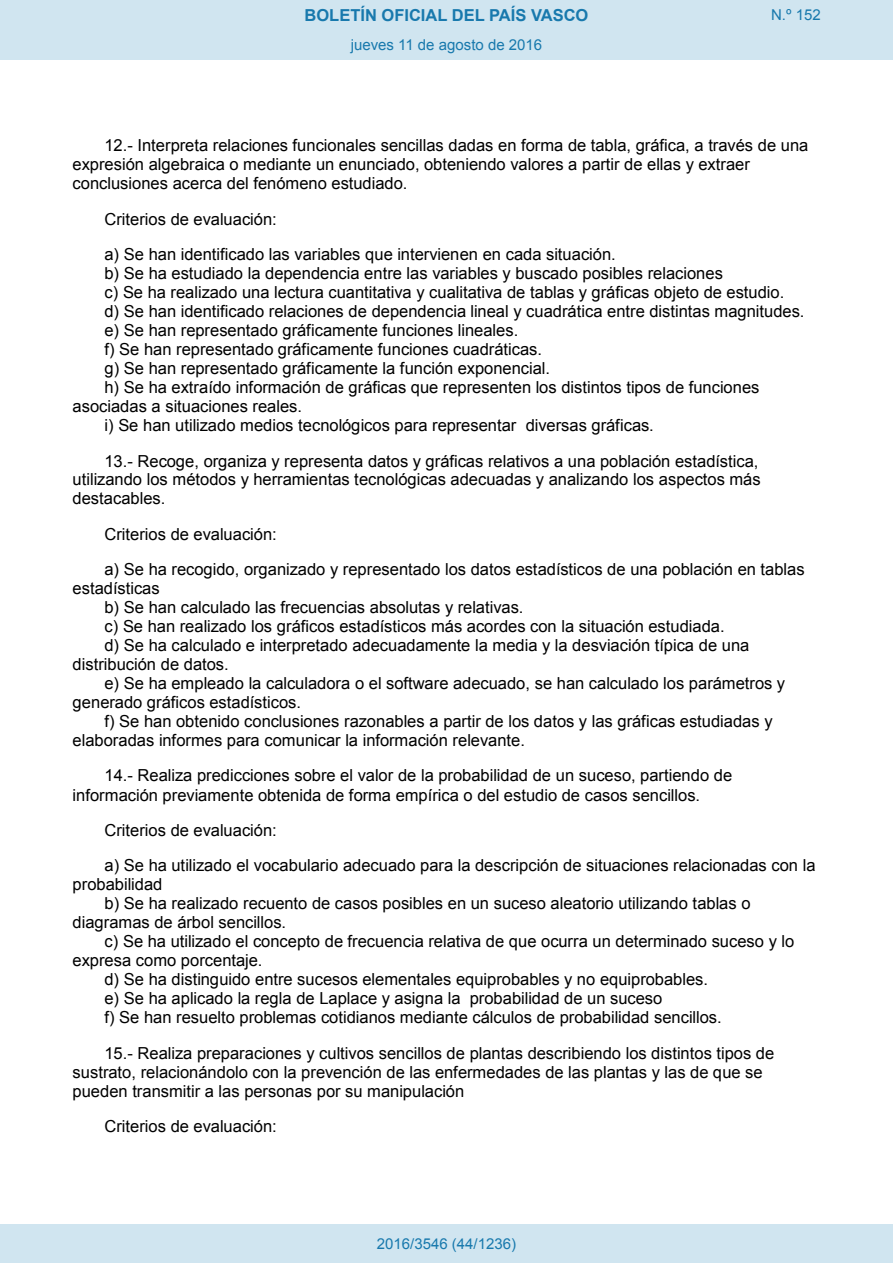
<style>
.page{position:relative;width:893px;height:1263px;background:#fff}
.page>*{position:absolute;margin:0;border:0;box-sizing:border-box;transform-origin:0 0}
.t1{font:16.5px/19px "Arial";color:#000}
.t2{font:700 16.5px "Arial";color:#1879ad}
.Paginacion_Centro{font:15px "Arial";color:#1879ad}
</style>
<div class="page">
<div style="left:0;top:0;width:893px;height:60px;background:#d0e5f0"></div>
<div style="left:0;top:1225px;width:893px;height:38px;background:#d0e5f0"></div>
<p class="t2" style="left:305px;top:4px;width:285px">BOLETÍN OFICIAL DEL PAÍS VASCO</p>
<p class="Paginacion_Centro" style="left:771px;top:5px;width:51px">N.º 152</p>
<p class="Paginacion_Centro" style="left:351px;top:35px;width:193px">jueves 11 de agosto de 2016</p>
<p class="t1" style="left:73px;top:136px;width:737px;text-indent:32px">12.- Interpreta relaciones funcionales sencillas dadas en forma de tabla, gráfica, a través de una expresión algebraica o mediante un enunciado, obteniendo valores a partir de ellas y extraer conclusiones acerca del fenómeno estudiado.</p>
<p class="t1" style="left:104px;top:201px;width:513px;line-height:35.4px">Criterios de evaluación:<br>a) Se han identificado las variables que intervienen en cada situación.</p>
<p class="t1" style="left:104px;top:264px;width:620px">b) Se ha estudiado la dependencia entre las variables y buscado posibles relaciones</p>
<p class="t1" style="left:104px;top:283px;width:681px">c) Se ha realizado una lectura cuantitativa y cualitativa de tablas y gráficas objeto de estudio.</p>
<p class="t1" style="left:104px;top:302px;width:701px">d) Se han identificado relaciones de dependencia lineal y cuadrática entre distintas magnitudes.</p>
<p class="t1" style="left:104px;top:321px;width:415px">e) Se han representado gráficamente funciones lineales.</p>
<p class="t1" style="left:104px;top:340px;width:439px">f) Se han representado gráficamente funciones cuadráticas.</p>
<p class="t1" style="left:104px;top:359px;width:447px">g) Se han representado gráficamente la función exponencial.</p>
<p class="t1" style="left:104px;top:378px;width:656px">h) Se ha extraído información de gráficas que representen los distintos tipos de funciones</p>
<p class="t1" style="left:73px;top:397px;width:231px">asociadas a situaciones reales.</p>
<p class="t1" style="left:104px;top:416px;width:551px">i) Se han utilizado medios tecnológicos para representar diversas gráficas.</p>
<p class="t1" style="left:73px;top:451px;width:690px;text-indent:32px">13.- Recoge, organiza y representa datos y gráficas relativos a una población estadística, utilizando los métodos y herramientas tecnológicas adecuadas y analizando los aspectos más destacables.</p>
<p class="t1" style="left:104px;top:516px;width:702px;line-height:35.7px">Criterios de evaluación:<br>a) Se ha recogido, organizado y representado los datos estadísticos de una población en tablas</p>
<p class="t1" style="left:73px;top:579px;width:89px">estadísticas</p>
<p class="t1" style="left:104px;top:598px;width:421px">b) Se han calculado las frecuencias absolutas y relativas.</p>
<p class="t1" style="left:104px;top:617px;width:622px">c) Se han realizado los gráficos estadísticos más acordes con la situación estudiada.</p>
<p class="t1" style="left:104px;top:636px;width:646px">d) Se ha calculado e interpretado adecuadamente la media y la desviación típica de una</p>
<p class="t1" style="left:73px;top:655px;width:158px">distribución de datos.</p>
<p class="t1" style="left:104px;top:674px;width:682px">e) Se ha empleado la calculadora o el software adecuado, se han calculado los parámetros y</p>
<p class="t1" style="left:73px;top:693px;width:230px">generado gráficos estadísticos.</p>
<p class="t1" style="left:104px;top:712px;width:670px">f) Se han obtenido conclusiones razonables a partir de los datos y las gráficas estudiadas y</p>
<p class="t1" style="left:73px;top:731px;width:454px">elaboradas informes para comunicar la información relevante.</p>
<p class="t1" style="left:73px;top:766px;width:661px;text-indent:32px">14.- Realiza predicciones sobre el valor de la probabilidad de un suceso, partiendo de información previamente obtenida de forma empírica o del estudio de casos sencillos.</p>
<p class="t1" style="left:104px;top:813px;width:712px;line-height:35.4px">Criterios de evaluación:<br>a) Se ha utilizado el vocabulario adecuado para la descripción de situaciones relacionadas con la</p>
<p class="t1" style="left:73px;top:875px;width:91px">probabilidad</p>
<p class="t1" style="left:104px;top:894px;width:648px">b) Se ha realizado recuento de casos posibles en un suceso aleatorio utilizando tablas o</p>
<p class="t1" style="left:73px;top:913px;width:215px">diagramas de árbol sencillos.</p>
<p class="t1" style="left:104px;top:932px;width:691px">c) Se ha utilizado el concepto de frecuencia relativa de que ocurra un determinado suceso y lo</p>
<p class="t1" style="left:73px;top:951px;width:191px">expresa como porcentaje.</p>
<p class="t1" style="left:104px;top:970px;width:605px">d) Se ha distinguido entre sucesos elementales equiprobables y no equiprobables.</p>
<p class="t1" style="left:104px;top:989px;width:559px">e) Se ha aplicado la regla de Laplace y asigna la probabilidad de un suceso</p>
<p class="t1" style="left:104px;top:1008px;width:619px">f) Se han resuelto problemas cotidianos mediante cálculos de probabilidad sencillos.</p>
<p class="t1" style="left:73px;top:1043px;width:703px;text-indent:32px">15.- Realiza preparaciones y cultivos sencillos de plantas describiendo los distintos tipos de sustrato, relacionándolo con la prevención de las enfermedades de las plantas y las de que se pueden transmitir a las personas por su manipulación</p>
<p class="t1" style="left:104px;top:1117px;width:174px">Criterios de evaluación:</p>
<p class="Paginacion_Centro" style="left:377px;top:1234px;width:141px">2016/3546 (44/1236)</p>
</div>
